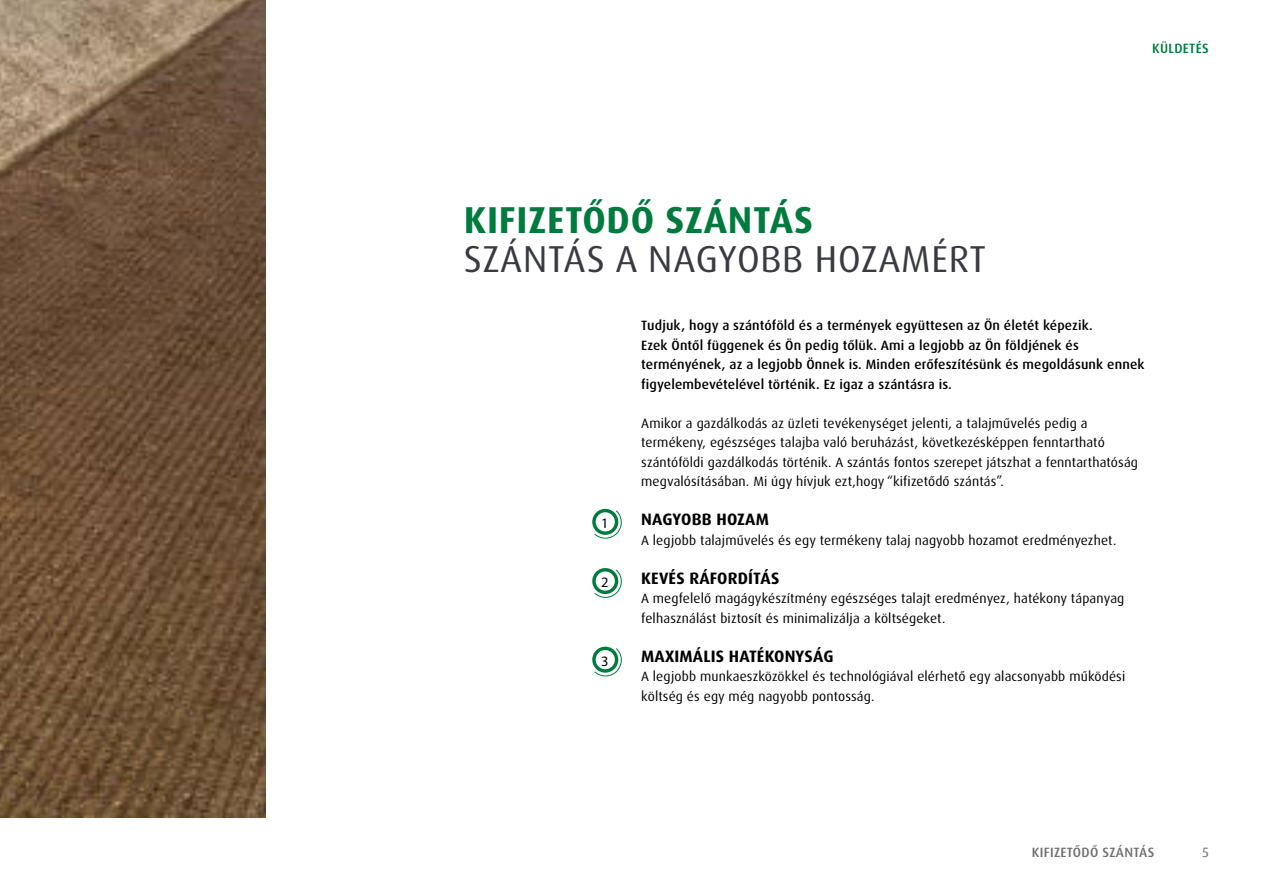
<style>
.page{position:relative;width:1263px;height:893px;background:#fff}
.page>*{position:absolute;margin:0;border:0;box-sizing:border-box;transform-origin:0 0}
.t1{font:37.5px "Dax Pro";letter-spacing:.02em;color:#393b41}
.t2{font:700 37.5px "Dax Pro";letter-spacing:.02em;color:#007b3d}
.t3{font:700 16.5px "Dax Pro";letter-spacing:.01em;color:#000}
.t4{font:14.4px "Myriad Pro";color:#000}
.t5{font:13.5px/19.5px "Dax Pro";letter-spacing:.01em;color:#000}
.t6{font:500 13.5px/19.5px "Dax Pro";letter-spacing:.01em;color:#000}
.t7{font:500 13.5px "Dax Pro";letter-spacing:.02em;color:#706f6f}
.t8{font:500 13.5px "Dax Pro";letter-spacing:.02em;color:#007b3d}
.t9{font:13.5px "Dax Pro";color:#706f6f}
</style>
<div class="page">
<img style="left:0;top:0;width:266px;height:818px">
<svg style="left:593px;top:509px;width:29px;height:30px"></svg>
<div style="left:592px;top:509px;width:26px;height:26px;border:3px solid #007b3d;border-radius:50%"></div>
<svg style="left:593px;top:569px;width:29px;height:29px"></svg>
<div style="left:592px;top:568px;width:26px;height:26px;border:3px solid #007b3d;border-radius:50%"></div>
<svg style="left:593px;top:647px;width:29px;height:30px"></svg>
<div style="left:592px;top:647px;width:26px;height:26px;border:3px solid #007b3d;border-radius:50%"></div>
<p class="t8" style="left:1152px;top:40px;width:58px">KÜLDETÉS</p>
<h1 class="t2" style="left:464px;top:195px;width:351px">KIFIZETŐDŐ SZÁNTÁS</h1>
<h1 class="t1" style="left:464px;top:234px;width:524px">SZÁNTÁS A NAGYOBB HOZAMÉRT</h1>
<p class="t4" style="left:601px;top:514px;width:9px">1</p>
<p class="t4" style="left:601px;top:573px;width:9px">2</p>
<p class="t4" style="left:601px;top:652px;width:9px">3</p>
<p class="t6" style="left:641px;top:316px;width:505px">Tudjuk, hogy a szántóföld és a termények együttesen az Ön életét képezik.<br>Ezek Öntől függenek és Ön pedig tőlük. Ami a legjobb az Ön földjének és terményének, az a legjobb Önnek is. Minden erőfeszítésünk és megoldásunk ennek figyelembevételével történik. Ez igaz a szántásra is.</p>
<p class="t5" style="left:641px;top:413px;width:498px">Amikor a gazdálkodás az üzleti tevékenységet jelenti, a talajművelés pedig a termékeny, egészséges talajba való beruházást, következésképpen fenntartható szántóföldi gazdálkodás történik. A szántás fontos szerepet játszhat a fenntarthatóság megvalósításában. Mi úgy hívjuk ezt,hogy “kifizetődő szántás”.</p>
<p class="t3" style="left:641px;top:509px;width:129px">NAGYOBB HOZAM</p>
<p class="t5" style="left:641px;top:530px;width:477px">A legjobb talajművelés és egy termékeny talaj nagyobb hozamot eredményezhet.</p>
<p class="t3" style="left:641px;top:567px;width:140px">KEVÉS RÁFORDÍTÁS</p>
<p class="t5" style="left:641px;top:589px;width:485px">A megfelelő magágykészítmény egészséges talajt eredményez, hatékony tápanyag felhasználást biztosít és minimalizálja a költségeket.</p>
<p class="t3" style="left:641px;top:645px;width:194px">MAXIMÁLIS HATÉKONYSÁG</p>
<p class="t5" style="left:641px;top:667px;width:485px">A legjobb munkaeszközökkel és technológiával elérhető egy alacsonyabb működési költség és egy még nagyobb pontosság.</p>
<p class="t7" style="left:1032px;top:843px;width:124px">KIFIZETŐDŐ SZÁNTÁS</p>
<p class="t9" style="left:1202px;top:843px;width:8px">5</p>
</div>
